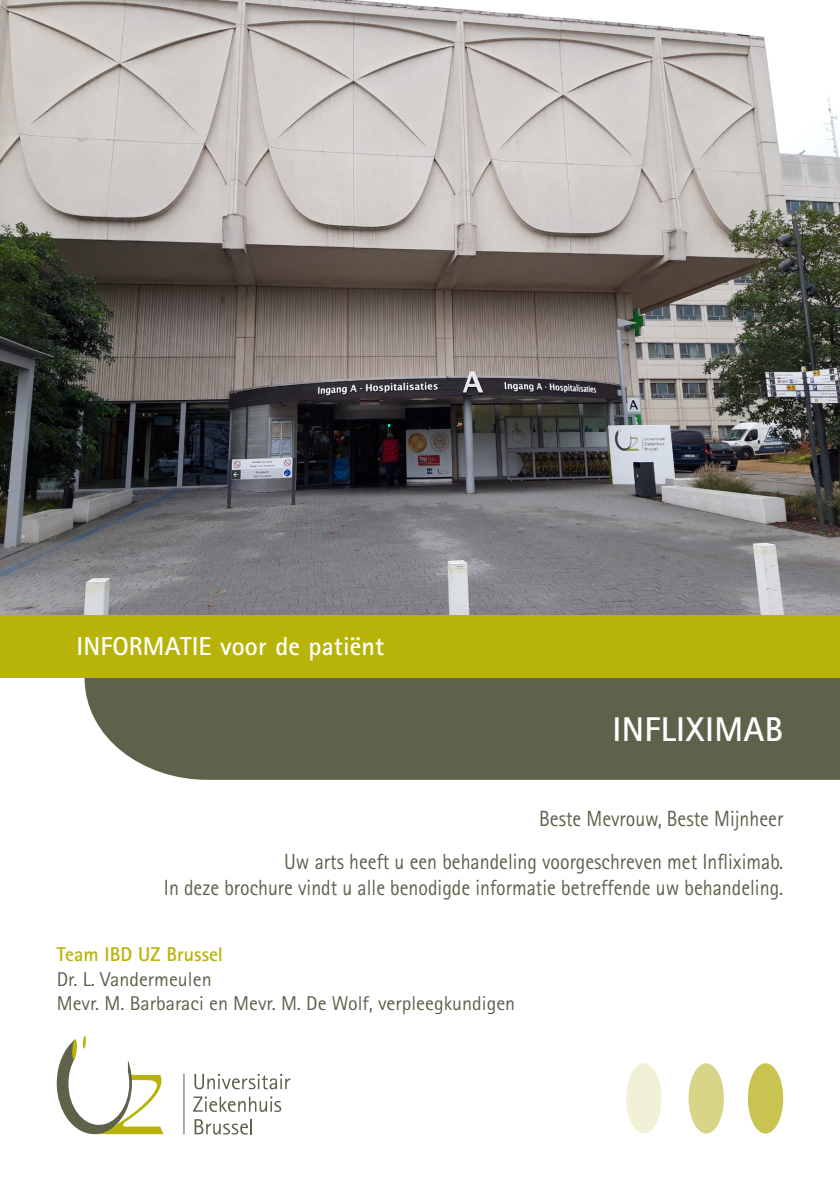
<style>
.page{position:relative;width:840px;height:1191px;background:#fff}
.page>*{position:absolute;margin:0;border:0;box-sizing:border-box;transform-origin:0 0}
.Normaal{font:700 34.4px "Rotis Sans Serif Std";letter-spacing:.01em;color:#fff}
.Normaal-2{font:700 26px "Rotis Sans Serif Std";letter-spacing:.005em;color:#fff}
.tabel_titel{font:22px/26px "Rotis Sans Serif Std";color:#60614b;text-align:right;scale:.9 1}
.tabel_titel-2{font:20px "Rotis Sans Serif Std";color:#60614b}
.tabel_titel-3{font:700 20px "Rotis Sans Serif Std";color:#b8b309}
</style>
<div class="page">
<img style="left:0;top:0;width:839px;height:615px">
<div style="left:84px;top:677px;width:755px;height:103px;background:#60614b"></div>
<div style="left:0;top:615px;width:839px;height:62px;background:#b8b309"></div>
<div style="left:747px;top:1063px;width:35px;height:70px;background:#c9c352;border-radius:50%"></div>
<div style="left:688px;top:1063px;width:35px;height:70px;background:#d9d588;border-radius:50%"></div>
<div style="left:625px;top:1063px;width:36px;height:70px;background:#f1f1d7;border-radius:50%"></div>
<svg style="left:57px;top:1035px;width:106px;height:99px"></svg>
<hr style="left:183px;top:1073px;width:1px;height:61px;background:#60614b">
<svg style="left:194px;top:1074px;width:96px;height:15px"></svg>
<svg style="left:193px;top:1096px;width:88px;height:16px"></svg>
<svg style="left:194px;top:1119px;width:58px;height:15px"></svg>
<p class="Normaal-2" style="left:77px;top:630px;width:309px">INFORMATIE voor de patiënt</p>
<p class="Normaal" style="left:612px;top:707px;width:172px">INFLIXIMAB</p>
<p class="tabel_titel" style="left:539px;top:805px;width:272px">Beste Mevrouw, Beste Mijnheer</p>
<p class="tabel_titel" style="left:164px;top:848px;width:689px">Uw arts heeft u een behandeling voorgeschreven met Infliximab.<br>In deze brochure vindt u alle benodigde informatie betreffende uw behandeling.</p>
<p class="tabel_titel-3" style="left:57px;top:942px;width:168px">Team IBD UZ Brussel</p>
<p class="tabel_titel-2" style="left:57px;top:967px;width:156px">Dr. L. Vandermeulen</p>
<p class="tabel_titel-2" style="left:57px;top:991px;width:459px">Mevr. M. Barbaraci en Mevr. M. De Wolf, verpleegkundigen</p>
</div>
